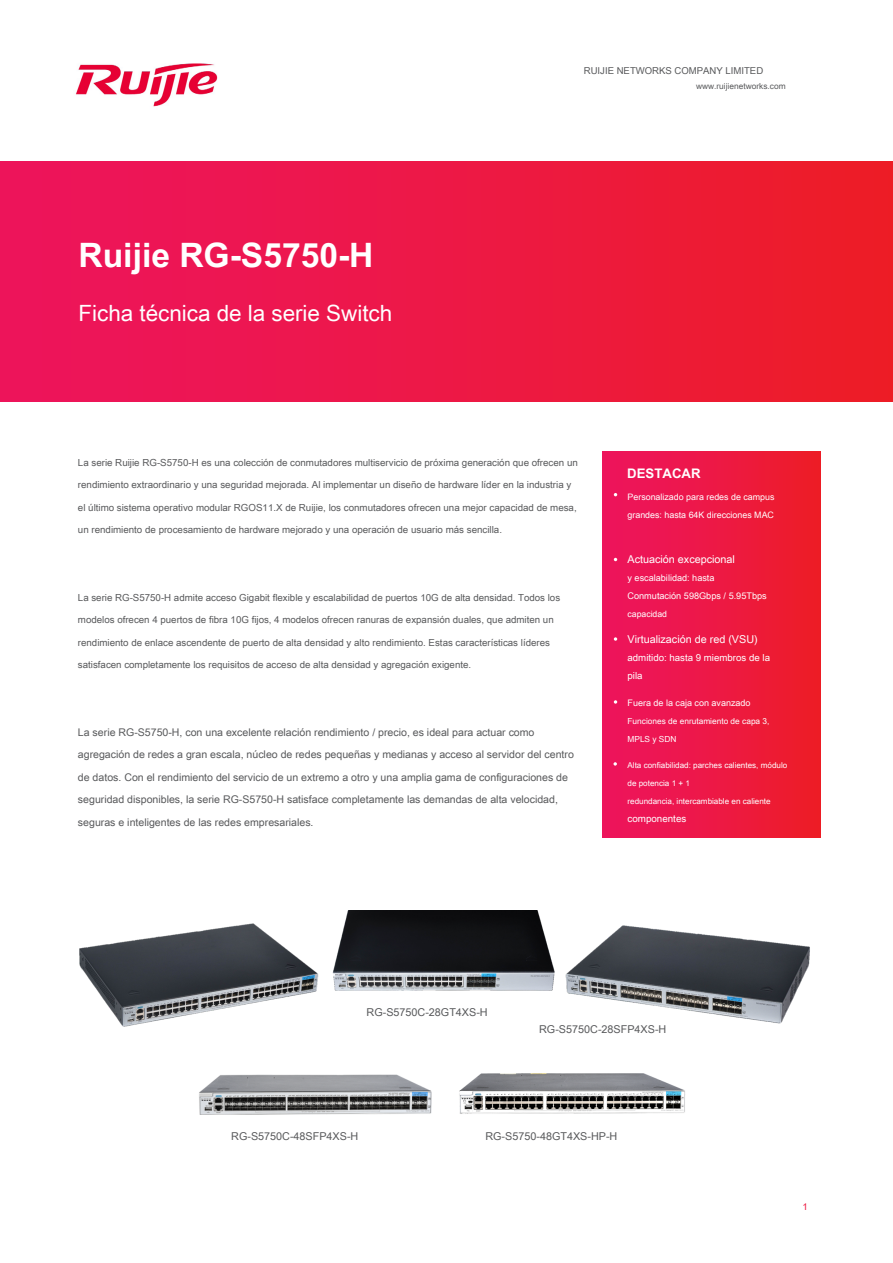
<style>
.page{position:relative;width:893px;height:1263px;background:#fff}
.page>*{position:absolute;margin:0;border:0;box-sizing:border-box;transform-origin:0 0}
.t1{font:700 33.6px "Arial Unicode MS";color:#fff}
.t2{font:22.35px "Arial Unicode MS";color:#fff}
.t3{font:700 13.2px "Arial Unicode MS";color:#fff}
.t4{font:10.8px "Arial Unicode MS";color:#58595b}
.t5{font:10.8px "Arial Unicode MS";color:#fff}
.t6{font:10.5px/22.5px "Arial Unicode MS";color:#58595b}
.t7{font:9.75px "Arial Unicode MS";color:#58595b}
.t8{font:9.75px/18px "Arial Unicode MS";color:#fff}
.t9{font:9.6px "Arial Unicode MS";color:#58595b}
.t10{font:9.6px "Arial Unicode MS";color:#ed1941}
.t11{font:9.15px/18px "Arial Unicode MS";color:#fff}
.t12{font:9px "Arial Unicode MS";color:#fff}
.t13{font:8.85px/18px "Arial Unicode MS";color:#fff}
.t14{font:8.7px "Arial Unicode MS";color:#fff}
.t15{font:8.4px "Arial Unicode MS";color:#58595b}
.t16{font:8.25px/18px "Arial Unicode MS";color:#fff}
.t17{font:8.1px "Arial Unicode MS";color:#fff}
</style>
<div class="page">
<div style="left:602px;top:471px;width:219px;height:366px;background:linear-gradient(to right,#ed1460,#ed1d27)"></div>
<div style="left:602px;top:452px;width:219px;height:20px;background:linear-gradient(to right,#ed1460,#ed1d28)"></div>
<div style="left:0;top:162px;width:893px;height:240px;background:linear-gradient(to right,#ed145f,#ed1d28)"></div>
<svg style="left:614px;top:637px;width:3px;height:4px"></svg>
<svg style="left:614px;top:700px;width:3px;height:4px"></svg>
<svg style="left:613px;top:762px;width:4px;height:4px"></svg>
<img style="left:79px;top:923px;width:239px;height:104px">
<img style="left:332px;top:910px;width:217px;height:81px">
<img style="left:549px;top:925px;width:261px;height:99px">
<img style="left:76px;top:63px;width:142px;height:44px">
<img style="left:459px;top:1073px;width:226px;height:41px">
<img style="left:199px;top:1074px;width:232px;height:40px">
<h1 class="t1" style="left:79px;top:231px;width:297px">Ruijie RG-S5750-H</h1>
<h2 class="t2" style="left:79px;top:297px;width:315px">Ficha técnica de la serie Switch</h2>
<p class="t9" style="left:584px;top:64px;width:181px">RUIJIE NETWORKS COMPANY LIMITED</p>
<p class="t15" style="left:696px;top:80px;width:91px">www.ruijienetworks.com</p>
<p class="t7" style="left:78px;top:455px;width:501px">La serie Ruijie RG-S5750-H es una colección de conmutadores multiservicio de próxima generación que ofrecen un</p>
<p class="t7" style="left:78px;top:478px;width:495px">rendimiento extraordinario y una seguridad mejorada. Al implementar un diseño de hardware líder en la industria y</p>
<p class="t7" style="left:78px;top:500px;width:500px">el último sistema operativo modular RGOS11.X de Ruijie, los conmutadores ofrecen una mejor capacidad de mesa,</p>
<p class="t7" style="left:78px;top:523px;width:426px">un rendimiento de procesamiento de hardware mejorado y una operación de usuario más sencilla.</p>
<p class="t7" style="left:78px;top:590px;width:484px">La serie RG-S5750-H admite acceso Gigabit flexible y escalabilidad de puertos 10G de alta densidad. Todos los</p>
<p class="t7" style="left:78px;top:613px;width:477px">modelos ofrecen 4 puertos de fibra 10G fijos, 4 modelos ofrecen ranuras de expansión duales, que admiten un</p>
<p class="t7" style="left:78px;top:635px;width:474px">rendimiento de enlace ascendente de puerto de alta densidad y alto rendimiento. Estas características líderes</p>
<p class="t7" style="left:78px;top:658px;width:395px">satisfacen completamente los requisitos de acceso de alta densidad y agregación exigente.</p>
<p class="t6" style="left:78px;top:720px;width:497px">La serie RG-S5750-H, con una excelente relación rendimiento / precio, es ideal para actuar como agregación de redes a gran escala, núcleo de redes pequeñas y medianas y acceso al servidor del centro de datos. Con el rendimiento del servicio de un extremo a otro y una amplia gama de configuraciones de seguridad disponibles, la serie RG-S5750-H satisface completamente las demandas de alta velocidad, seguras e inteligentes de las redes empresariales.</p>
<h3 class="t3" style="left:627px;top:464px;width:75px">DESTACAR</h3>
<p class="t13" style="left:627px;top:488px;width:148px">Personalizado para redes de campus grandes: hasta 64K direcciones MAC</p>
<p class="t5" style="left:627px;top:551px;width:109px">Actuación excepcional</p>
<p class="t11" style="left:627px;top:568px;width:141px">y escalabilidad: hasta<br>Conmutación 598Gbps / 5.95Tbps</p>
<p class="t14" style="left:627px;top:607px;width:41px">capacidad</p>
<p class="t5" style="left:627px;top:632px;width:132px">Virtualización de red (VSU)</p>
<p class="t8" style="left:627px;top:648px;width:144px">admitido: hasta 9 miembros de la pila</p>
<p class="t12" style="left:627px;top:696px;width:125px">Fuera de la caja con avanzado</p>
<p class="t16" style="left:627px;top:711px;width:143px">Funciones de enrutamiento de capa 3,<br>MPLS y SDN</p>
<p class="t17" style="left:627px;top:759px;width:161px">Alta confiabilidad: parches calientes, módulo</p>
<p class="t17" style="left:627px;top:777px;width:64px">de potencia 1 + 1</p>
<p class="t17" style="left:627px;top:795px;width:145px">redundancia, intercambiable en caliente</p>
<p class="t8" style="left:627px;top:809px;width:60px">componentes</p>
<p class="t4" style="left:367px;top:1004px;width:123px">RG-S5750C-28GT4XS-H</p>
<p class="t4" style="left:539px;top:1022px;width:129px">RG-S5750C-28SFP4XS-H</p>
<p class="t4" style="left:231px;top:1128px;width:129px">RG-S5750C-48SFP4XS-H</p>
<p class="t4" style="left:485px;top:1128px;width:134px">RG-S5750-48GT4XS-HP-H</p>
<p class="t10" style="left:802px;top:1199px;width:7px">1</p>
</div>
